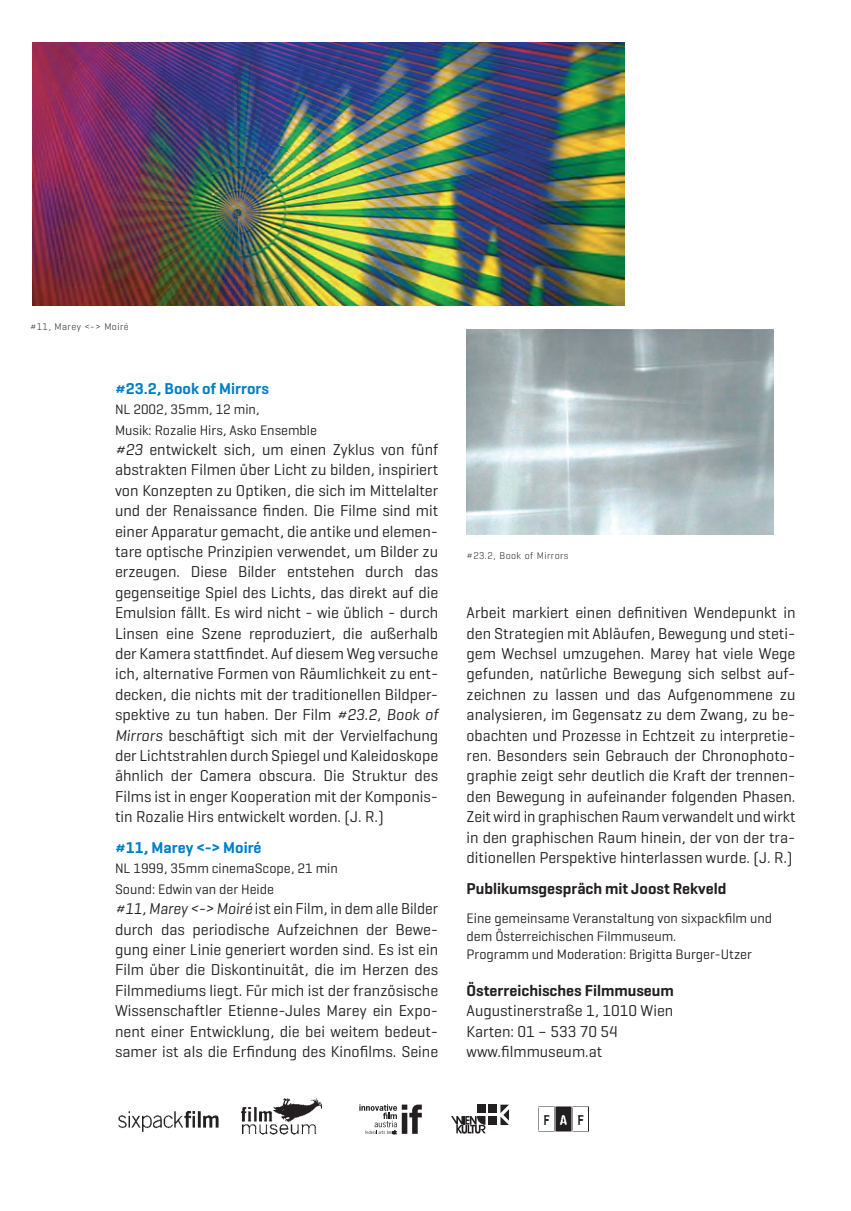
<style>
.page{position:relative;width:851px;height:1211px;background:#fff}
.page>*{position:absolute;margin:0;border:0;box-sizing:border-box;transform-origin:0 0}
.t1{font:16px/20.4px "Geogrotesque";color:#231f20;text-align:justify}
.t2{font:600 16px "Geogrotesque";color:#231f20}
.t3{font:600 16px "Geogrotesque";color:#007ec5}
.t4{font:14px/20.4px "Geogrotesque";color:#231f20}
.t5{font:300 10px "Geogrotesque";letter-spacing:.04em;color:#231f20}
</style>
<div class="page">
<img style="left:242px;top:1098px;width:79px;height:37px">
<img style="left:118px;top:1111px;width:101px;height:21px">
<svg style="left:359px;top:1104px;width:63px;height:30px"></svg>
<div style="left:489px;top:1105px;width:8px;height:8px;background:#231f20"></div>
<div style="left:477px;top:1105px;width:8px;height:8px;background:#231f20"></div>
<div style="left:489px;top:1116px;width:8px;height:9px;background:#231f20"></div>
<svg style="left:500px;top:1105px;width:9px;height:20px"></svg>
<svg style="left:451px;top:1116px;width:35px;height:18px"></svg>
<img style="left:538px;top:1106px;width:50px;height:26px">
<img style="left:33px;top:43px;width:592px;height:262px">
<img style="left:467px;top:330px;width:307px;height:204px">
<p class="t5" style="left:30px;top:323px;width:100px">#11, Marey &lt;-&gt; Moiré</p>
<p class="t3" style="left:115px;top:383px;width:155px">#23.2, Book of Mirrors</p>
<p class="t4" style="left:115px;top:401px;width:203px">NL 2002, 35mm, 12 min,<br>Musik: Rozalie Hirs, Asko Ensemble</p>
<p class="t1" style="left:115px;top:441px;width:325px">#23 entwickelt sich, um einen Zyklus von fünf abstrakten Filmen über Licht zu bilden, inspiriert von Konzepten zu Optiken, die sich im Mittelalter und der Renaissance finden. Die Filme sind mit einer Apparatur gemacht, die antike und elemen&shy;tare optische Prinzipien verwendet, um Bilder zu erzeugen. Diese Bilder entstehen durch das gegenseitige Spiel des Lichts, das direkt auf die Emulsion fällt. Es wird nicht - wie üblich - durch Linsen eine Szene reproduziert, die außerhalb der Kamera stattfindet. Auf diesem Weg versuche ich, alternative Formen von Räumlichkeit zu ent&shy;decken, die nichts mit der traditionellen Bildper&shy;spektive zu tun haben. Der Film #23.2, Book of Mirrors beschäftigt sich mit der Vervielfachung der Lichtstrahlen durch Spiegel und Kaleidoskope ähnlich der Camera obscura. Die Struktur des Films ist in enger Kooperation mit der Komponis&shy;tin Rozalie Hirs entwickelt worden. (J. R.)</p>
<p class="t3" style="left:115px;top:842px;width:148px">#11, Marey &lt;-&gt; Moiré</p>
<p class="t4" style="left:115px;top:860px;width:224px">NL 1999, 35mm cinemaScope, 21 min<br>Sound: Edwin van der Heide</p>
<p class="t1" style="left:115px;top:900px;width:325px">#11, Marey &lt;-&gt; Moiré ist ein Film, in dem alle Bilder durch das periodische Aufzeichnen der Bewe&shy;gung einer Linie generiert worden sind. Es ist ein Film über die Diskontinuität, die im Herzen des Filmmediums liegt. Für mich ist der französische Wissenschaftler Etienne-Jules Marey ein Expo&shy;nent einer Entwicklung, die bei weitem bedeut&shy;samer ist als die Erfindung des Kinofilms. Seine</p>
<p class="t5" style="left:467px;top:552px;width:103px">#23.2, Book of Mirrors</p>
<p class="t1" style="left:467px;top:604px;width:330px">Arbeit markiert einen definitiven Wendepunkt in den Strategien mit Abläufen, Bewegung und steti&shy;gem Wechsel umzugehen. Marey hat viele Wege gefunden, natürliche Bewegung sich selbst auf&shy;zeichnen zu lassen und das Aufgenommene zu analysieren, im Gegensatz zu dem Zwang, zu be&shy;obachten und Prozesse in Echtzeit zu interpretie&shy;ren. Besonders sein Gebrauch der Chronophoto&shy;graphie zeigt sehr deutlich die Kraft der trennen&shy;den Bewegung in aufeinander folgenden Phasen.<br>Zeit wird in graphischen Raum verwandelt und wirkt in den graphischen Raum hinein, der von der tra&shy;ditionellen Perspektive hinterlassen wurde. (J. R.)</p>
<p class="t2" style="left:467px;top:883px;width:261px">Publikumsgespräch mit Joost Rekveld</p>
<p class="t4" style="left:467px;top:911px;width:307px;line-height:18px">Eine gemeinsame Veranstaltung von sixpackfilm und dem Österreichischen Filmmuseum.<br>Programm und Moderation: Brigitta Burger-Utzer</p>
<p class="t2" style="left:467px;top:985px;width:209px">Österreichisches Filmmuseum</p>
<p class="t1" style="left:467px;top:1002px;width:208px;text-align:left">Augustinerstraße 1, 1010 Wien<br>Karten: 01 – 533 70 54 www.filmmuseum.at</p>
</div>
